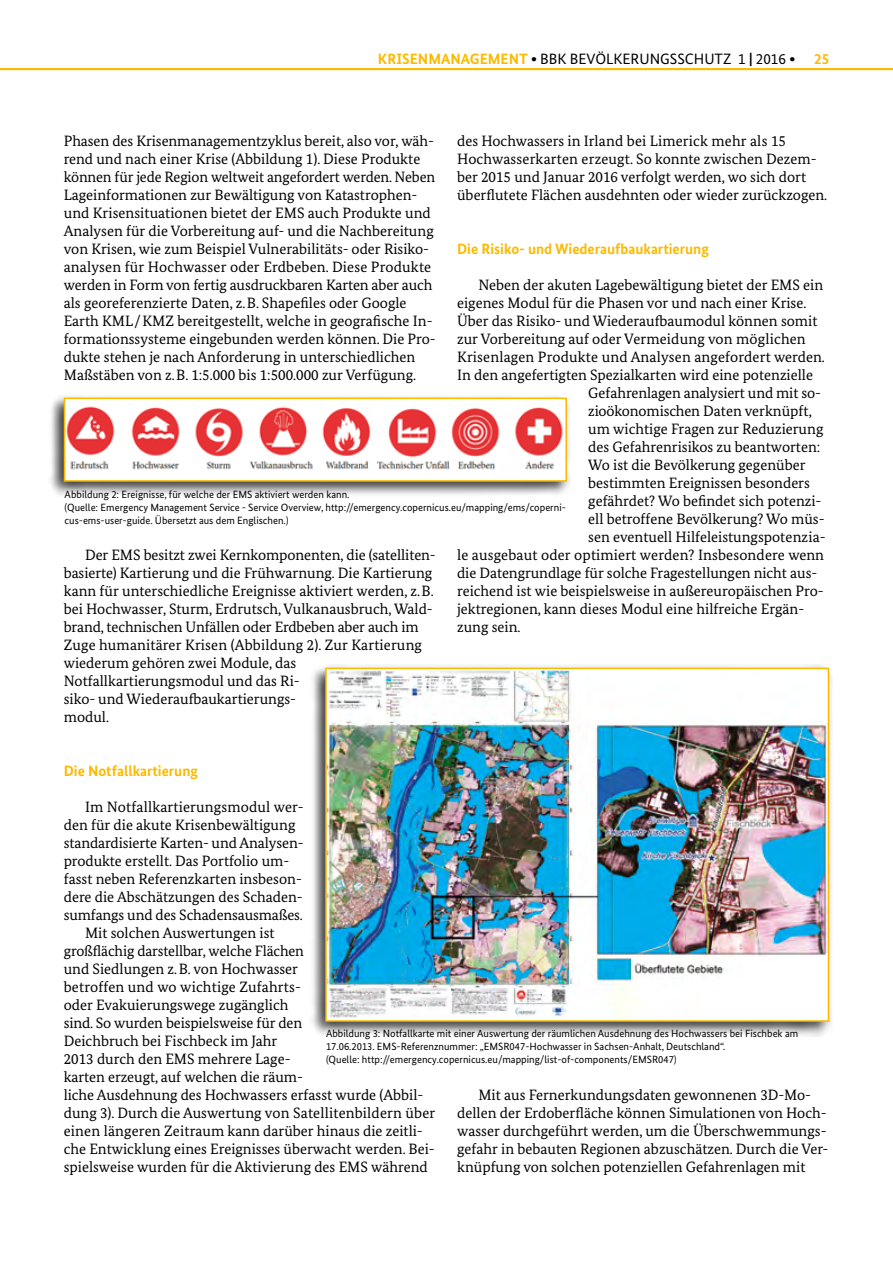
<style>
.page{position:relative;width:893px;height:1263px;background:#fff}
.page>*{position:absolute;margin:0;border:0;box-sizing:border-box;transform-origin:0 0}
.Fließtext{font:15px/18px "Bundes Serif";color:#000}
.Zwischentitel{font:700 15px "Bundes Sans";color:#fbba00}
.t1{font:15px "Bundes Sans";color:#000}
.t2{font:10.5px/12.6px "Bundes Sans";color:#000}
.s1{font-weight:700;color:#fbba00}
.s2{font-weight:700}
</style>
<div class="page">
<div style="left:48px;top:394px;width:522px;height:103px;background:#000;opacity:.75"></div>
<img style="left:67px;top:401px;width:497px;height:78px">
<div style="left:64px;top:398px;width:503px;height:84px;border:2px solid #fbba00"></div>
<div style="left:310px;top:664px;width:523px;height:373px;background:#000;opacity:.75"></div>
<img style="left:327px;top:670px;width:500px;height:350px">
<hr style="left:0;top:68px;width:893px;height:2px;background:#fbba00">
<p class="t1" style="left:378px;top:49px;width:419px"><span class="s1">KRISENMANAGEMENT</span> <span class="s2">∙</span> BBK BEVÖLKERUNGSSCHUTZ 1 <span class="s2">|</span> 2016 <span class="s2">∙</span></p>
<p class="Zwischentitel" style="left:814px;top:49px;width:16px">25</p>
<p class="Fließtext" style="left:64px;top:131px;width:374px">Phasen des Krisenmanagementzyklus bereit, also vor, wäh&shy;rend und nach einer Krise (Abbildung 1). Diese Produkte können für jede Region weltweit angefordert werden. Neben Lageinformationen zur Bewältigung von Katastrophen&shy;und Krisensituationen bietet der EMS auch Produkte und Analysen für die Vorbereitung auf- und die Nachbereitung von Krisen, wie zum Beispiel Vulnerabilitäts- oder Risiko&shy;analysen für Hochwasser oder Erdbeben. Diese Produkte werden in Form von fertig ausdruckbaren Karten aber auch als georeferenzierte Daten, z.B. Shapefiles oder Google Earth KML/KMZ bereitgestellt, welche in geografische In&shy;formationssysteme eingebunden werden können. Die Pro&shy;dukte stehen je nach Anforderung in unterschiedlichen Maßstäben von z.B. 1:5.000 bis 1:500.000 zur Verfügung.</p>
<p class="Fließtext" style="left:457px;top:131px;width:372px">des Hochwassers in Irland bei Limerick mehr als 15<br>Hochwasserkarten erzeugt. So konnte zwischen Dezem&shy;ber 2015 und Januar 2016 verfolgt werden, wo sich dort überflutete Flächen ausdehnten oder wieder zurückzogen.</p>
<p class="Zwischentitel" style="left:457px;top:239px;width:253px">Die Risiko- und Wiederaufbaukartierung</p>
<p class="Fließtext" style="left:478px;top:275px;width:346px">Neben der akuten Lagebewältigung bietet der EMS ein</p>
<p class="Fließtext" style="left:457px;top:293px;width:351px">eigenes Modul für die Phasen vor und nach einer Krise.</p>
<p class="Fließtext" style="left:457px;top:311px;width:362px">Über das Risiko- und Wiederaufbaumodul können somit</p>
<p class="Fließtext" style="left:457px;top:329px;width:350px">zur Vorbereitung auf oder Vermeidung von möglichen</p>
<p class="Fließtext" style="left:457px;top:347px;width:369px">Krisenlagen Produkte und Analysen angefordert werden.</p>
<p class="Fließtext" style="left:457px;top:365px;width:357px">In den angefertigten Spezialkarten wird eine potenzielle</p>
<p class="Fließtext" style="left:588px;top:383px;width:234px">Gefahrenlagen analysiert und mit so-</p>
<p class="Fließtext" style="left:588px;top:401px;width:225px">zioökonomischen Daten verknüpft,</p>
<p class="Fließtext" style="left:588px;top:419px;width:237px">um wichtige Fragen zur Reduzierung</p>
<p class="Fließtext" style="left:588px;top:437px;width:234px">des Gefahrenrisikos zu beantworten:</p>
<p class="Fließtext" style="left:588px;top:455px;width:219px">Wo ist die Bevölkerung gegenüber</p>
<p class="Fließtext" style="left:588px;top:473px;width:223px">bestimmten Ereignissen besonders</p>
<p class="Fließtext" style="left:588px;top:491px;width:235px">gefährdet? Wo befindet sich potenzi-</p>
<p class="Fließtext" style="left:588px;top:509px;width:238px">ell betroffene Bevölkerung? Wo müs-</p>
<p class="Fließtext" style="left:588px;top:527px;width:239px">sen eventuell Hilfeleistungspotenzia-</p>
<p class="Fließtext" style="left:457px;top:545px;width:368px">le ausgebaut oder optimiert werden? Insbesondere wenn</p>
<p class="Fließtext" style="left:457px;top:563px;width:362px">die Datengrundlage für solche Fragestellungen nicht aus-</p>
<p class="Fließtext" style="left:457px;top:581px;width:368px">reichend ist wie beispielsweise in außereuropäischen Pro-</p>
<p class="Fließtext" style="left:457px;top:599px;width:349px">jektregionen, kann dieses Modul eine hilfreiche Ergän-</p>
<p class="Fließtext" style="left:457px;top:617px;width:65px">zung sein.</p>
<h1 class="t2" style="left:65px;top:488px;width:503px">Abbildung 2: Ereignisse, für welche der EMS aktiviert werden kann.<br>(Quelle: Emergency Management Service - Service Overview, http://emergency.copernicus.eu/mapping/ems/coperni&shy;cus-ems-user-guide. Übersetzt aus dem Englischen.)</h1>
<p class="Fließtext" style="left:64px;top:545px;width:374px;text-indent:21px">Der EMS besitzt zwei Kernkomponenten, die (satelliten&shy;basierte) Kartierung und die Frühwarnung. Die Kartierung kann für unterschiedliche Ereignisse aktiviert werden, z.B. bei Hochwasser, Sturm, Erdrutsch, Vulkanausbruch, Wald&shy;brand, technischen Unfällen oder Erdbeben aber auch im Zuge humanitärer Krisen (Abbildung 2). Zur Kartierung wiederum gehören zwei Module, das Notfallkartierungsmodul und das Ri-<br>siko- und Wiederaufbaukartierungs-<br>modul.</p>
<p class="Zwischentitel" style="left:64px;top:761px;width:136px">Die Notfallkartierung</p>
<p class="Fließtext" style="left:64px;top:797px;width:241px;text-indent:21px">Im Notfallkartierungsmodul wer&shy;den für die akute Krisenbewältigung standardisierte Karten- und Analysen&shy;produkte erstellt. Das Portfolio um&shy;fasst neben Referenzkarten insbeson&shy;dere die Abschätzungen des Schaden&shy;sumfangs und des Schadensausmaßes.</p>
<p class="Fließtext" style="left:64px;top:923px;width:373px;text-indent:21px">Mit solchen Auswertungen ist<br>großflächig darstellbar, welche Flächen<br>und Siedlungen z.B. von Hochwasser<br>betroffen und wo wichtige Zufahrts-<br>oder Evakuierungswege zugänglich<br>sind. So wurden beispielsweise für den<br>Deichbruch bei Fischbeck im Jahr<br>2013 durch den EMS mehrere Lage-<br>karten erzeugt, auf welchen die räum-<br>liche Ausdehnung des Hochwassers erfasst wurde (Abbil&shy;dung 3). Durch die Auswertung von Satellitenbildern über einen längeren Zeitraum kann darüber hinaus die zeitli&shy;che Entwicklung eines Ereignisses überwacht werden. Bei&shy;spielsweise wurden für die Aktivierung des EMS während</p>
<h1 class="t2" style="left:326px;top:1027px;width:474px">Abbildung 3: Notfallkarte mit einer Auswertung der räumlichen Ausdehnung des Hochwassers bei Fischbek am<br>17.06.2013. EMS-Referenznummer: „EMSR047-Hochwasser in Sachsen-Anhalt, Deutschland“.<br>(Quelle: http://emergency.copernicus.eu/mapping/list-of-components/EMSR047)</h1>
<p class="Fließtext" style="left:457px;top:1085px;width:373px;text-indent:21px">Mit aus Fernerkundungsdaten gewonnenen 3D-Mo&shy;dellen der Erdoberfläche können Simulationen von Hoch&shy;wasser durchgeführt werden, um die Überschwemmungs&shy;gefahr in bebauten Regionen abzuschätzen. Durch die Ver&shy;knüpfung von solchen potenziellen Gefahrenlagen mit</p>
</div>
